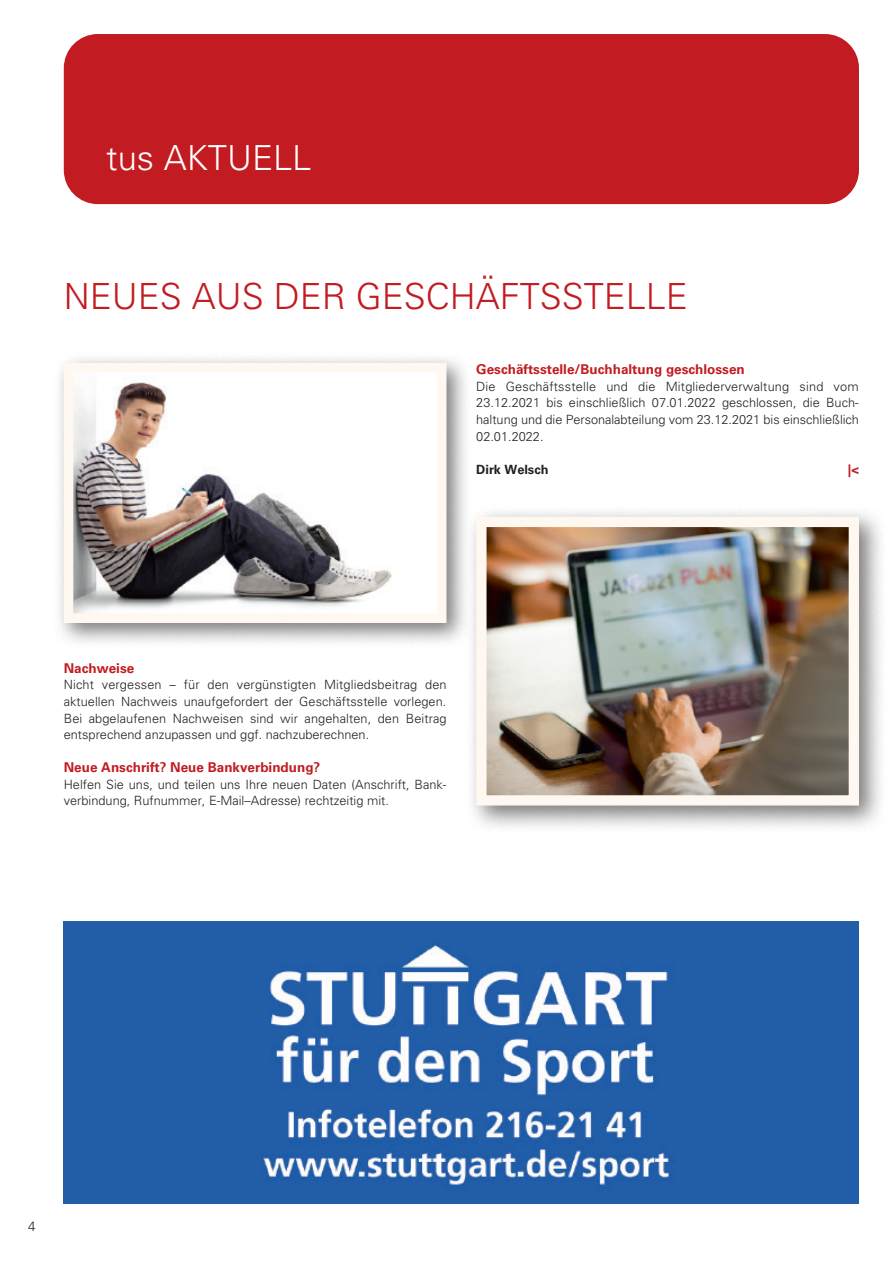
<style>
.page{position:relative;width:893px;height:1263px;background:#fff}
.page>*{position:absolute;margin:0;border:0;box-sizing:border-box;transform-origin:0 0}
.t1{font:300 36px "Univers";color:#c21b21}
.t2{font:300 34.5px "Univers";color:#fff}
.t3{font:700 13.5px "Univers";color:#c21b21}
.t4{font:300 13.5px "Univers";color:#231f20}
.t5{font:300 12.75px/16.6px "Univers";color:#231f20;text-align:justify}
.t6{font:700 12.75px "Univers";color:#231f20}
.t7{font:700 12.75px "Univers";color:#c21b21}
</style>
<div class="page">
<div style="left:64px;top:34px;width:795px;height:170px;background:#c21b21;border-radius:34px"></div>
<div style="left:53px;top:352px;width:420px;height:297px;background:#231f20;opacity:.6"></div>
<img style="left:74px;top:373px;width:362px;height:240px">
<div style="left:64px;top:363px;width:382px;height:260px;border:9px solid #fef8f1"></div>
<div style="left:464px;top:505px;width:423px;height:329px;background:#231f20;opacity:.6"></div>
<img style="left:487px;top:528px;width:361px;height:266px">
<div style="left:476px;top:517px;width:383px;height:288px;border:10px solid #fef8f1"></div>
<img style="left:64px;top:921px;width:795px;height:282px">
<h2 class="t2" style="left:106px;top:137px;width:207px">tus AKTUELL</h2>
<h1 class="t1" style="left:64px;top:275px;width:626px">NEUES AUS DER GESCHÄFTSSTELLE</h1>
<p class="t3" style="left:476px;top:362px;width:270px">Geschäftsstelle/Buchhaltung geschlossen</p>
<p class="t5" style="left:476px;top:378px;width:384px">Die Geschäftsstelle und die Mitgliederverwaltung sind vom 23.12.2021 bis einschließlich 07.01.2022 geschlossen, die Buch&shy;haltung und die Personalabteilung vom 23.12.2021 bis einschließlich 02.01.2022.</p>
<p class="t6" style="left:476px;top:462px;width:74px">Dirk Welsch</p>
<p class="t7" style="left:848px;top:462px;width:12px">|&lt;</p>
<p class="t3" style="left:64px;top:660px;width:72px">Nachweise</p>
<p class="t5" style="left:64px;top:676px;width:384px">Nicht vergessen – für den vergünstigten Mitgliedsbeitrag den aktuellen Nachweis unaufgefordert der Geschäftsstelle vorlegen.<br>Bei abgelaufenen Nachweisen sind wir angehalten, den Beitrag entsprechend anzupassen und ggf. nachzuberechnen.</p>
<p class="t3" style="left:64px;top:759px;width:258px">Neue Anschrift? Neue Bankverbindung?</p>
<p class="t5" style="left:64px;top:776px;width:384px">Helfen Sie uns, und teilen uns Ihre neuen Daten (Anschrift, Bank&shy;verbindung, Rufnummer, E-Mail–Adresse) rechtzeitig mit.</p>
<p class="t4" style="left:28px;top:1217px;width:9px">4</p>
</div>
